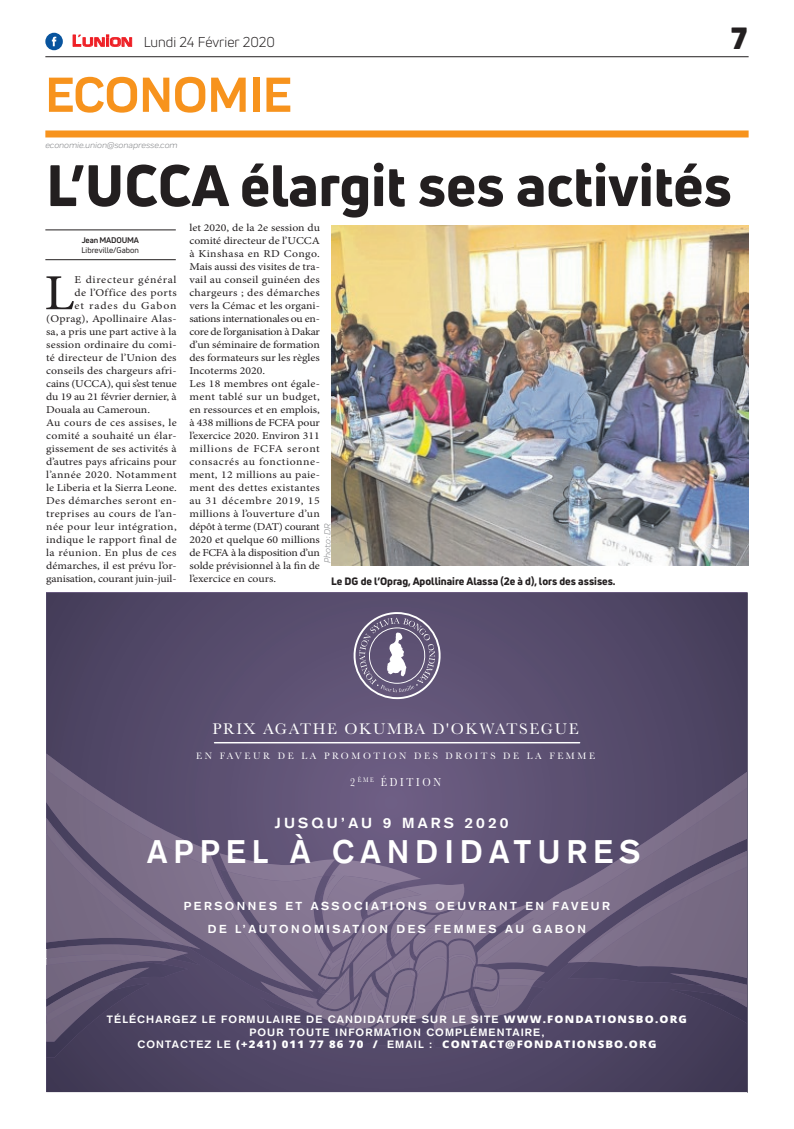
<style>
.page{position:relative;width:794px;height:1129px;background:#fff}
.page>*{position:absolute;margin:0;border:0;box-sizing:border-box;transform-origin:0 0}
.t1{font:800 57px "Uni Neue";color:#231f20}
.t2{font:700 51px "Praktika";color:#f7931d}
.t3{font:50.5px "Minion Pro";color:#231f20;scale:1.12 1}
.t4{font:700 32.1px "Akzidenz Grotesk";letter-spacing:.2em;color:#fff}
.t5{font:900 30px "Uni Neue";color:#231f20}
.t6{font:16px "Baskerville MT Std";letter-spacing:.1em;color:#fff}
.t7{font:700 14.3px "Akzidenz Grotesk";letter-spacing:.2em;color:#fff;scale:1.09 1}
.t8{font:14px "Uni Neue";color:#231f20}
.t9{font:12px "Baskerville MT Std";letter-spacing:.27em;color:#fff;scale:.84 1}
.t10{font:700 11.4px/22.8px "Akzidenz Grotesk";letter-spacing:.2em;color:#fff;text-align:center;scale:1.09 1}
.t11{font:10.5px/13px "Minion Pro";letter-spacing:.005em;color:#231f20;scale:1.12 1}
.t12{font:700 10.5px/12.6px "Akzidenz Grotesk";letter-spacing:.1em;color:#fff;text-align:center;scale:1.09 1}
.t13{font:10.5px "Minion Pro";letter-spacing:.03em;color:#231f20;scale:1.12 1}
.t14{font:800 10.5px "Open Sans";letter-spacing:.1em;color:#fff;scale:1.09 1}
.t15{font:10.5px "Minion Pro";letter-spacing:-.015em;color:#231f20;scale:1.12 1}
.t16{font:800 10.5px "Uni Neue";color:#231f20}
.t17{font:10.5px "Minion Pro";letter-spacing:.035em;color:#231f20;scale:1.12 1}
.t18{font:10.5px "Minion Pro";letter-spacing:.025em;color:#231f20;scale:1.12 1}
.t19{font:10.5px "Minion Pro";letter-spacing:.04em;color:#231f20;scale:1.12 1}
.t20{font:10.5px "Minion Pro";letter-spacing:.055em;color:#231f20;scale:1.12 1}
.t21{font:10.5px "Minion Pro";letter-spacing:.075em;color:#231f20;scale:1.12 1}
.t22{font:9.7px "Baskerville MT Std";letter-spacing:.27em;color:#fff}
.t23{font:italic 9px "Praktika";color:#818386}
.t24{font:8px "Uni Neue";color:#231f20}
.t25{font:700 8px "Uni Neue";letter-spacing:-.02em;color:#231f20}
.s1{font-family:"Eurostile";font-weight:600;font-size:15px;color:#ee1d23}
.s2{font-family:"Eurostile";font-weight:600;font-size:11.4px;color:#ee1d23}
.s3{font-family:"Open Sans";font-weight:800}
.s4{font-family:"Akzidenz Grotesk";font-weight:700}
</style>
<div class="page">
<div style="left:45px;top:130px;width:703px;height:7px;background:#f7931d"></div>
<hr style="left:45px;top:56px;width:703px;height:1px;background:#231f20">
<svg style="left:72px;top:34px;width:60px;height:13px"></svg>
<div style="left:45px;top:33px;width:18px;height:17px;background:#08549e;border-radius:50%"></div>
<svg style="left:52px;top:37px;width:4px;height:9px"></svg>
<div style="left:46px;top:592px;width:701px;height:499px;background:linear-gradient(to right,#4c4361,#4b4260)"></div>
<hr style="left:747px;top:592px;width:1px;height:499px;background:#645f74">
<svg style="left:46px;top:592px;width:701px;height:455px;background:#574c6d"></svg>
<svg style="left:567px;top:966px;width:180px;height:57px;background:#4f4664"></svg>
<svg style="left:477px;top:771px;width:270px;height:82px;background:#594e6e"></svg>
<svg style="left:481px;top:787px;width:266px;height:179px;background:#6a5e7b"></svg>
<div style="left:201px;top:753px;width:105px;height:236px;background:#635679"></div>
<svg style="left:219px;top:853px;width:326px;height:194px;background:#706381"></svg>
<svg style="left:201px;top:769px;width:86px;height:215px;background:#6c5f7e"></svg>
<svg style="left:46px;top:753px;width:155px;height:304px;background:#645975"></svg>
<svg style="left:351px;top:612px;width:90px;height:87px;background:#7b718d"></svg>
<hr style="left:214px;top:741px;width:366px;height:2px;background:#fff">
<hr style="left:45px;top:259px;width:131px;height:1px;background:#231f20">
<hr style="left:45px;top:230px;width:131px;height:1px;background:#231f20">
<img style="left:331px;top:225px;width:417px;height:340px">
<h3 class="t8" style="left:72px;top:33px;width:204px"><span class="s1">L</span><span class="s2">UNION</span> Lundi 24 Février 2020</h3>
<h2 class="t2" style="left:45px;top:54px;width:248px">ECONOMIE</h2>
<p class="t23" style="left:45px;top:139px;width:134px">economie.union@sonapresse.com</p>
<h3 class="t5" style="left:731px;top:17px;width:18px">7</h3>
<h1 class="t1" style="left:46px;top:147px;width:687px">L’UCCA élargit ses activités</h1>
<p class="t25" style="left:82px;top:235px;width:59px">Jean MADOUMA</p>
<p class="t24" style="left:82px;top:245px;width:59px">Libreville/Gabon</p>
<p class="t11" style="left:189px;top:221px;width:118px">let 2020, de la 2e session du comité directeur de l’UCCA à Kinshasa en RD Congo.<br>Mais aussi des visites de tra&shy;vail au conseil guinéen des chargeurs ; des démarches vers la Cémac et les organi&shy;sations internationales ou en&shy;core de l’organisation à Dakar d’un séminaire de formation des formateurs sur les règles<br>Incoterms 2020.<br>Les 18 membres ont égale&shy;ment tablé sur un budget, en ressources et en emplois, à 438 millions de FCFA pour l’exercice 2020. Environ 311 millions de FCFA seront consacrés au fonctionne&shy;ment, 12 millions au paie&shy;ment des dettes existantes au 31 décembre 2019, 15 millions à l’ouverture d’un dépôt à terme (DAT) courant<br>2020 et quelque 60 millions de FCFA à la disposition d’un solde prévisionnel à la fin de l’exercice en cours.</p>
<h3 class="t3" style="left:44px;top:259px;width:29px">L</h3>
<p class="t20" style="left:75px;top:273px;width:93px">E directeur général</p>
<p class="t17" style="left:75px;top:286px;width:93px">de l’Office des ports</p>
<p class="t21" style="left:75px;top:299px;width:93px">et rades du Gabon</p>
<p class="t11" style="left:46px;top:312px;width:118px">(Oprag), Apollinaire Alas-</p>
<p class="t11" style="left:46px;top:325px;width:118px">sa, a pris une part active à la</p>
<p class="t11" style="left:46px;top:338px;width:118px">session ordinaire du comi-</p>
<p class="t11" style="left:46px;top:351px;width:118px">té directeur de l’Union des</p>
<p class="t11" style="left:46px;top:364px;width:118px">conseils des chargeurs afri-</p>
<p class="t15" style="left:46px;top:377px;width:118px">cains (UCCA), qui s’est tenue</p>
<p class="t11" style="left:46px;top:390px;width:118px">du 19 au 21 février dernier, à</p>
<p class="t11" style="left:46px;top:403px;width:94px">Douala au Cameroun.</p>
<p class="t13" style="left:46px;top:416px;width:118px">Au cours de ces assises, le</p>
<p class="t18" style="left:46px;top:429px;width:118px">comité a souhaité un élar-</p>
<p class="t11" style="left:46px;top:442px;width:118px">gissement de ses activités à</p>
<p class="t11" style="left:46px;top:455px;width:118px">d’autres pays africains pour</p>
<p class="t19" style="left:46px;top:468px;width:118px">l’année 2020. Notamment</p>
<p class="t11" style="left:46px;top:481px;width:118px">le Liberia et la Sierra Leone.</p>
<p class="t13" style="left:46px;top:494px;width:118px">Des démarches seront en-</p>
<p class="t17" style="left:46px;top:507px;width:118px">treprises au cours de l’an-</p>
<p class="t13" style="left:46px;top:520px;width:118px">née pour leur intégration,</p>
<p class="t11" style="left:46px;top:533px;width:118px">indique le rapport final de</p>
<p class="t13" style="left:46px;top:546px;width:118px">la réunion. En plus de ces</p>
<p class="t11" style="left:46px;top:559px;width:118px">démarches, il est prévu l’or-</p>
<p class="t15" style="left:46px;top:572px;width:118px">ganisation, courant juin-juil-</p>
<p class="t23" style="left:321px;top:563px;width:41px;rotate:-90deg">Photo : DR</p>
<p class="t16" style="left:331px;top:573px;width:286px">Le DG de l’Oprag, Apollinaire Alassa (2e à d), lors des assises.</p>
<h3 class="t6" style="left:212px;top:719px;width:368px">PRIX AGATHE OKUMBA D'OKWATSEGUE</h3>
<p class="t22" style="left:196px;top:750px;width:400px">EN FAVEUR DE LA PROMOTION DES DROITS DE LA FEMME</p>
<p class="t9" style="left:350px;top:775px;width:110px">2 <sup>ÈME</sup> ÉDITION</p>
<h3 class="t7" style="left:275px;top:814px;width:216px">JUSQU’AU 9 MARS 2020</h3>
<h3 class="t4" style="left:147px;top:832px;width:494px">APPEL À CANDIDATURES</h3>
<p class="t10" style="left:184px;top:894px;width:392px">PERSONNES ET ASSOCIATIONS OEUVRANT EN FAVEUR<br>DE L’AUTONOMISATION DES FEMMES AU GABON</p>
<p class="t12" style="left:107px;top:1012px;width:533px">TÉLÉCHARGEZ LE FORMULAIRE DE CANDIDATURE SUR LE SITE <span class="s3">WWW.FONDATIONSBO.ORG<br></span>POUR TOUTE INFORMATION COMPLÉMENTAIRE,</p>
<p class="t14" style="left:138px;top:1036px;width:477px"><span class="s4">CONTACTEZ LE</span> (+241) 011 77 86 70 / <span class="s4">EMAIL :</span> CONTACT@FONDATIONSBO.ORG</p>
</div>
